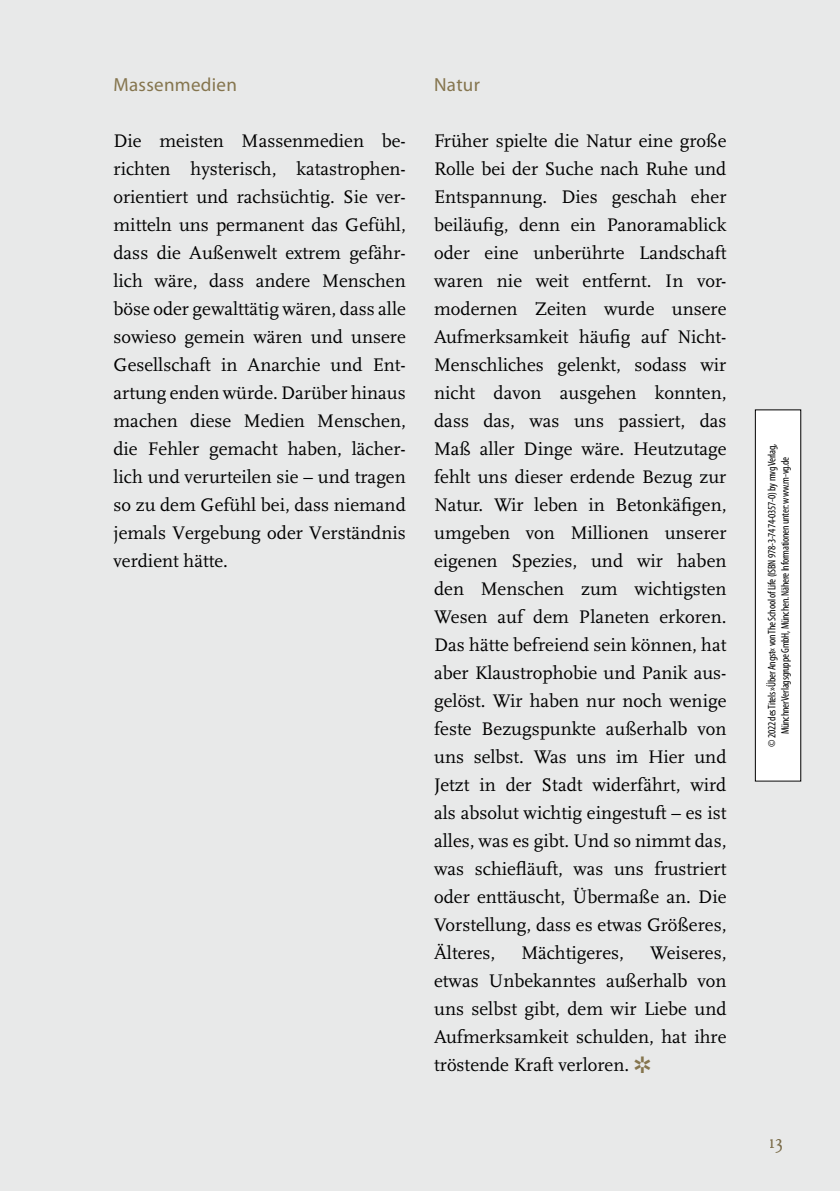
<style>
.page{position:relative;width:840px;height:1191px;background:#fff}
.page>*{position:absolute;margin:0;border:0;box-sizing:border-box;transform-origin:0 0}
.no_indent_line_space{font:19px/28px "Scala Pro";color:#000;text-align:justify}
.no_indent_line_space-2{font:19px "Myriad Pro";letter-spacing:.015em;color:#85754e}
.t1{font:19px "Scala Pro";color:#85754e}
.t2{font:condensed 11px/13.2px "Myriad Pro";letter-spacing:-.02em;color:#000;text-align:center}
.s1{color:#85754e}
</style>
<div class="page">
<div style="left:0;top:0;width:839px;height:1191px;background:#e8e9e9"></div>
<div style="left:755px;top:410px;width:45px;height:371px;background:#fff"></div>
<div style="left:754px;top:409px;width:46px;height:372px;border:1px solid #000"></div>
<p class="no_indent_line_space-2" style="left:113px;top:73px;width:125px">Massenmedien</p>
<p class="no_indent_line_space" style="left:113px;top:126px;width:294px">Die meisten Massenmedien be&shy;richten hysterisch, katastrophen&shy;orientiert und rachsüchtig. Sie ver&shy;mitteln uns permanent das Gefühl, dass die Außenwelt extrem gefähr&shy;lich wäre, dass andere Menschen böse oder gewalttätig wären, dass alle sowieso gemein wären und unsere Gesellschaft in Anarchie und Ent&shy;artung enden würde. Darüber hinaus machen diese Medien Menschen, die Fehler gemacht haben, lächer&shy;lich und verurteilen sie – und tragen so zu dem Gefühl bei, dass niemand jemals Vergebung oder Verständnis verdient hätte.</p>
<p class="no_indent_line_space-2" style="left:434px;top:73px;width:47px">Natur</p>
<p class="no_indent_line_space" style="left:434px;top:126px;width:293px">Früher spielte die Natur eine große Rolle bei der Suche nach Ruhe und Entspannung. Dies geschah eher beiläufig, denn ein Panoramablick oder eine unberührte Landschaft waren nie weit entfernt. In vor&shy;modernen Zeiten wurde unsere Aufmerksamkeit häufig auf Nicht-Menschliches gelenkt, sodass wir nicht davon ausgehen konnten, dass das, was uns passiert, das Maß aller Dinge wäre. Heutzutage fehlt uns dieser erdende Bezug zur Natur. Wir leben in Betonkäfigen, umgeben von Millionen unserer eigenen Spezies, und wir haben den Menschen zum wichtigsten Wesen auf dem Planeten erkoren.<br>Das hätte befreiend sein können, hat aber Klaustrophobie und Panik aus&shy;gelöst. Wir haben nur noch wenige feste Bezugspunkte außerhalb von uns selbst. Was uns im Hier und Jetzt in der Stadt widerfährt, wird als absolut wichtig eingestuft – es ist alles, was es gibt. Und so nimmt das, was schiefläuft, was uns frustriert oder enttäuscht, Übermaße an. Die Vorstellung, dass es etwas Größeres, Älteres,</p>
<p class="no_indent_line_space" style="left:521px;top:938px;width:104px">Mächtigeres,</p>
<p class="no_indent_line_space" style="left:434px;top:938px;width:293px;text-indent:216px">Weiseres, etwas Unbekanntes außerhalb von uns selbst gibt, dem wir Liebe und Aufmerksamkeit schulden, hat ihre tröstende Kraft verloren. <span class="s1">✲</span></p>
<p class="t2" style="left:764px;top:747px;width:304px;rotate:-90deg">© 2022 des Titels »Über Angst« von The School of Life (ISBN 978-3-7474-0357-0) by mvg Verlag,<br>Münchner Verlagsgruppe GmbH, München. Nähere Informationen unter: www.m-vg.de</p>
<p class="t1" style="left:769px;top:1130px;width:15px">13</p>
</div>
